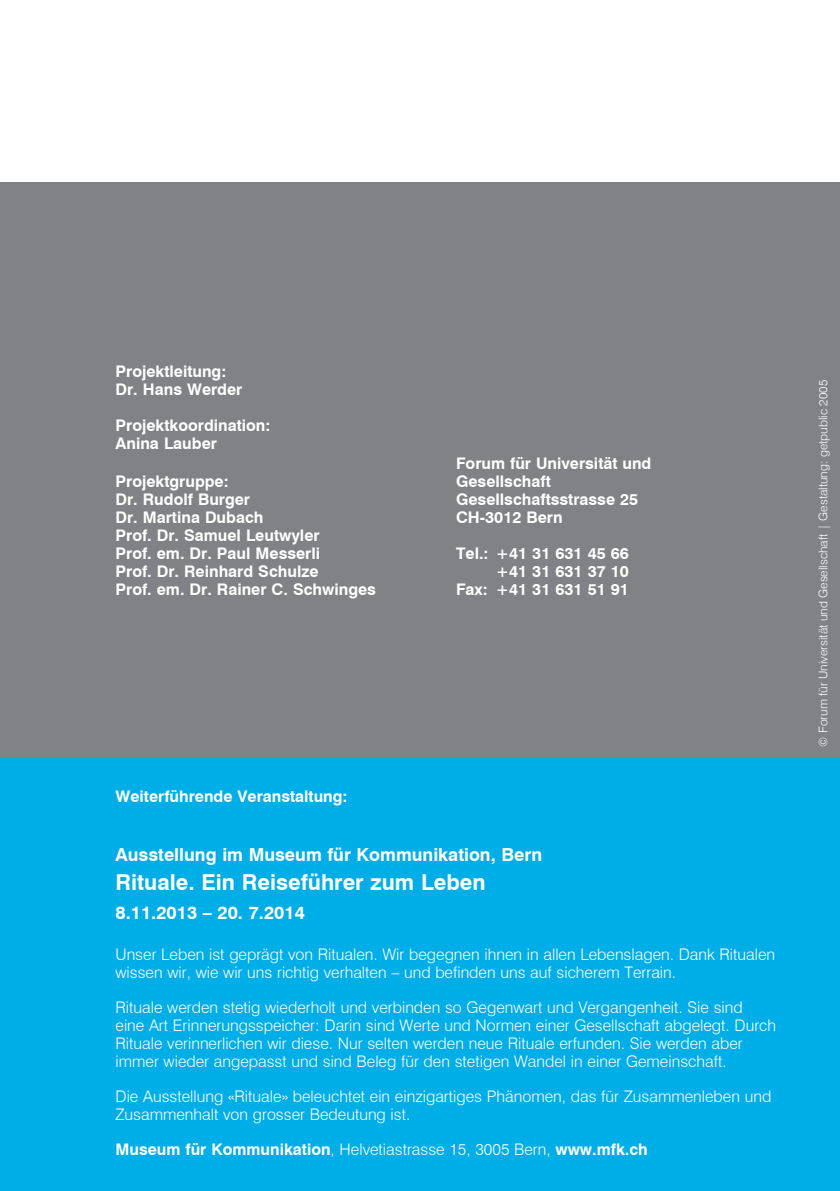
<style>
.page{position:relative;width:840px;height:1191px;background:#fff}
.page>*{position:absolute;margin:0;border:0;box-sizing:border-box;transform-origin:0 0}
.t1{font:700 22px "Swiss 721 BT";color:#fff}
.t2{font:700 18px "Swiss 721 BT";color:#fff}
.t3{font:300 16px/18px "Swiss 721 BT";color:#fff}
.t4{font:700 16px/18px "Swiss 721 BT";color:#fff}
.t5{font:300 12px "Swiss 721 BT";color:#fff}
.s1{font-weight:300}
</style>
<div class="page">
<div style="left:0;top:210px;width:839px;height:981px;background:#00aee7"></div>
<div style="left:0;top:183px;width:839px;height:574px;background:#808285"></div>
<p class="t4" style="left:115px;top:363px;width:128px">Projektleitung:<br>Dr. Hans Werder</p>
<p class="t4" style="left:115px;top:417px;width:156px">Projektkoordination:<br>Anina Lauber</p>
<p class="t4" style="left:115px;top:472px;width:262px">Projektgruppe:<br>Dr. Rudolf Burger<br>Dr. Martina Dubach<br>Prof. Dr. Samuel Leutwyler<br>Prof. em. Dr. Paul Messerli<br>Prof. Dr. Reinhard Schulze<br>Prof. em. Dr. Rainer C. Schwinges</p>
<p class="t4" style="left:115px;top:787px;width:233px">Weiterführende Veranstaltung:</p>
<p class="t4" style="left:456px;top:454px;width:197px">Forum für Universität und<br>Gesellschaft<br>Gesellschaftsstrasse 25<br>CH-3012 Bern</p>
<p class="t4" style="left:456px;top:544px;width:174px;text-align:right">Tel.: +41 31 631 45 66 +41 31 631 37 10<br>Fax: +41 31 631 51 91</p>
<p class="t2" style="left:115px;top:843px;width:428px">Ausstellung im Museum für Kommunikation, Bern</p>
<h1 class="t1" style="left:115px;top:869px;width:371px">Rituale. Ein Reiseführer zum Leben</h1>
<p class="t2" style="left:115px;top:902px;width:191px">8.11.2013 – 20. 7.2014</p>
<p class="t3" style="left:115px;top:945px;width:661px">Unser Leben ist geprägt von Ritualen. Wir begegnen ihnen in allen Lebenslagen. Dank Ritualen wissen wir, wie wir uns richtig verhalten – und befinden uns auf sicherem Terrain.</p>
<p class="t3" style="left:115px;top:998px;width:661px">Rituale werden stetig wiederholt und verbinden so Gegenwart und Vergangenheit. Sie sind<br>eine Art Erinnerungsspeicher: Darin sind Werte und Normen einer Gesellschaft abgelegt. Durch Rituale verinnerlichen wir diese. Nur selten werden neue Rituale erfunden. Sie werden aber immer wieder angepasst und sind Beleg für den stetigen Wandel in einer Gemeinschaft.</p>
<p class="t3" style="left:115px;top:1087px;width:657px">Die Ausstellung «Rituale» beleuchtet ein einzigartiges Phänomen, das für Zusammenleben und<br>Zusammenhalt von grosser Bedeutung ist.</p>
<p class="t4" style="left:115px;top:1140px;width:533px">Museum für Kommunikation<span class="s1">, Helvetiastrasse 15, 3005 Bern,</span> www.mfk.ch</p>
<p class="t5" style="left:815px;top:746px;width:368px;rotate:-90deg">© Forum für Universität und Gesellschaft | Gestaltung: getpublic 2005</p>
</div>
